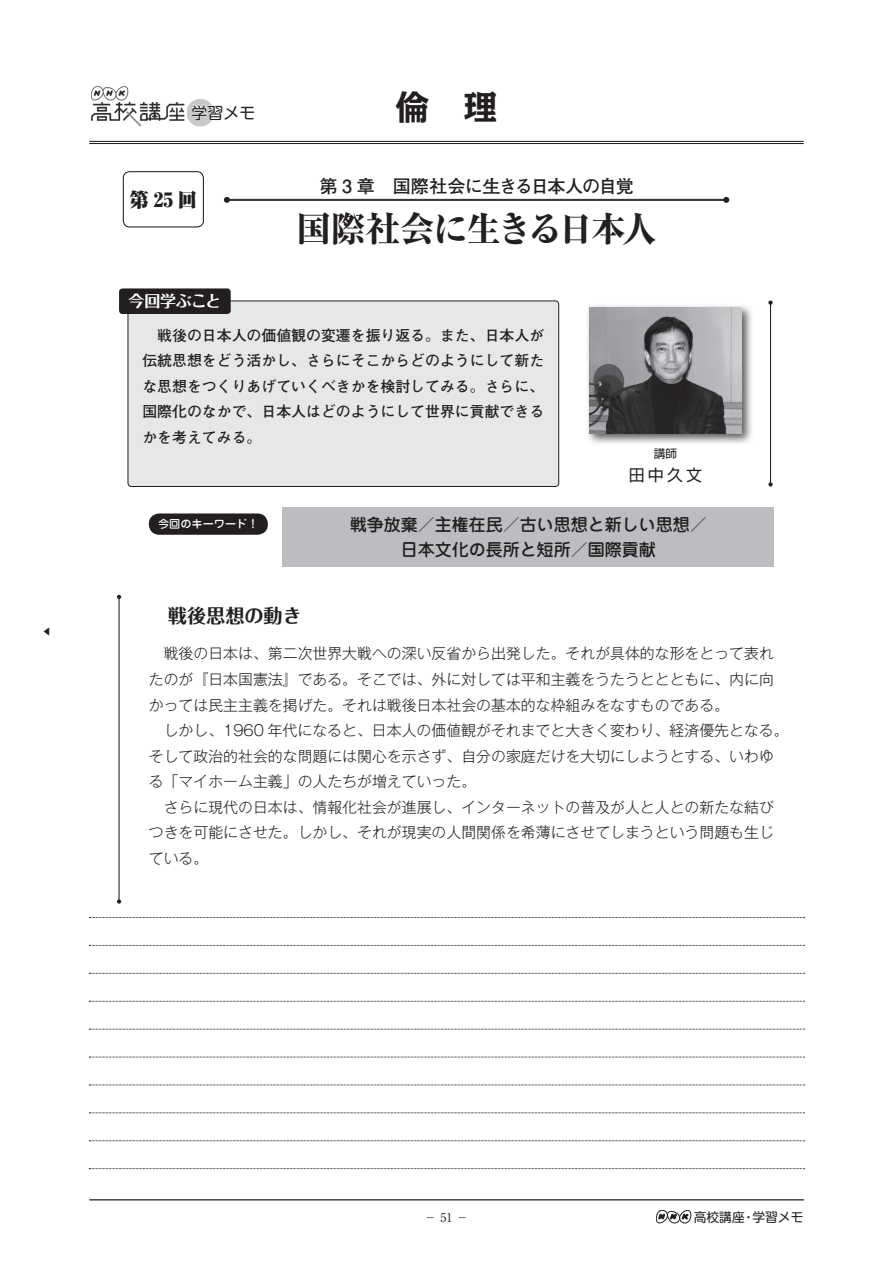
<style>
.page{position:relative;width:893px;height:1263px;background:#fff}
.page>*{position:absolute;margin:0;border:0;box-sizing:border-box;transform-origin:0 0}
.t1{font:800 35.1px "Ryumin Pr 5";letter-spacing:-.07em;color:#231f20}
.t2{font:700 34.05px "Kakumin Pro";color:#231f20}
.t3{font:700 19.2px "Folk Pro";color:#231f20}
.t4{font:900 19.2px "Ryumin Pr 5";color:#231f20}
.t5{font:700 18px "Futo Go B101 Pr 5";letter-spacing:-.06em;color:#231f20}
.t6{font:500 16.95px/25.5px "Jun 34 Pro";color:#231f20;text-align:center}
.t7{font:700 15.9px "Folk Pro";letter-spacing:-.015em;color:#fff}
.t8{font:15.9px "Shin M Go Pro";color:#231f20}
.t9{font:15.9px "Shin Go Pr 5";color:#231f20}
.t10{font:300 14.85px/25.5px "Gothic MB101 Pr 5";color:#231f20;text-align:justify}
.t11{font:700 14.85px/25.5px "Futo Go B101 Pr 5";color:#231f20;text-align:justify}
.t12{font:12.75px "Shin M Go Pro";color:#231f20}
.t13{font:12px "Ryumin Pr 5";color:#231f20}
.t14{font:11.7px "Shin Go Pr 5";color:#231f20}
.t15{font:500 11.1px "Jun 34 Pro";color:#fff}
.t16{font:300 9px "Ryumin Pr 5";color:#231f20}
</style>
<div class="page">
<hr style="left:89px;top:1199px;width:715px;height:1px;background:#231f20">
<svg style="left:656px;top:1210px;width:35px;height:13px"></svg>
<div style="left:186px;top:99px;width:28px;height:27px;background:#c7c8ca;border-radius:50%"></div>
<hr style="left:89px;top:141px;width:715px;height:1px;background:#231f20">
<hr style="left:89px;top:143px;width:715px;height:1px;background:#231f20">
<div style="left:123px;top:171px;width:81px;height:56px;border:1px solid #231f20;border-radius:6px"></div>
<img style="left:90px;top:86px;width:95px;height:41px">
<svg style="left:191px;top:104px;width:23px;height:17px"></svg>
<hr style="left:227px;top:199px;width:499px;height:1px;background:#231f20">
<hr style="left:227px;top:200px;width:499px;height:1px;background:#231f20">
<svg style="left:224px;top:197px;width:6px;height:6px"></svg>
<svg style="left:723px;top:197px;width:6px;height:6px"></svg>
<svg style="left:89px;top:917px;width:716px;height:1px"></svg>
<svg style="left:89px;top:945px;width:716px;height:1px"></svg>
<svg style="left:89px;top:973px;width:716px;height:1px"></svg>
<svg style="left:89px;top:1001px;width:716px;height:1px"></svg>
<svg style="left:89px;top:1029px;width:716px;height:1px"></svg>
<svg style="left:89px;top:1057px;width:716px;height:1px"></svg>
<svg style="left:89px;top:1084px;width:716px;height:1px"></svg>
<svg style="left:89px;top:1112px;width:716px;height:1px"></svg>
<svg style="left:89px;top:1140px;width:716px;height:1px"></svg>
<svg style="left:89px;top:1168px;width:716px;height:1px"></svg>
<div style="left:128px;top:301px;width:431px;height:185px;background:#e6e7e9;border-radius:3px"></div>
<div style="left:128px;top:300px;width:431px;height:187px;border:1px solid #231f20;border-radius:3px"></div>
<div style="left:119px;top:288px;width:112px;height:26px;background:#231f20;border-radius:3px"></div>
<hr style="left:119px;top:597px;width:1px;height:304px;background:#231f20">
<svg style="left:117px;top:595px;width:4px;height:4px"></svg>
<svg style="left:117px;top:899px;width:4px;height:5px"></svg>
<div style="left:283px;top:507px;width:491px;height:60px;background:#bcbdc0"></div>
<div style="left:149px;top:513px;width:119px;height:22px;background:#231f20;border-radius:11px"></div>
<hr style="left:770px;top:303px;width:1px;height:181px;background:#231f20">
<svg style="left:768px;top:300px;width:5px;height:5px"></svg>
<svg style="left:768px;top:482px;width:5px;height:4px"></svg>
<div style="left:585px;top:304px;width:170px;height:142px;background:#231f20;opacity:.75"></div>
<img style="left:589px;top:308px;width:153px;height:126px">
<p class="t16" style="left:54px;top:627px;width:10px;rotate:90deg">▼</p>
<p class="t8" style="left:192px;top:100px;width:65px">学習メモ</p>
<p class="t4" style="left:130px;top:185px;width:68px">第25回</p>
<h2 class="t2" style="left:395px;top:80px;width:104px">倫　理</h2>
<p class="t5" style="left:319px;top:171px;width:316px">第 3 章　国際社会に生きる日本人の自覚</p>
<h1 class="t1" style="left:296px;top:202px;width:362px">国際社会に生きる日本人</h1>
<p class="t7" style="left:129px;top:288px;width:94px">今回学ぶこと</p>
<p class="t11" style="left:142px;top:321px;width:403px;text-indent:15px">戦後の日本人の価値観の変遷を振り返る。また、日本人が伝統思想をどう活かし、さらにそこからどのようにして新たな思想をつくりあげていくべきかを検討してみる。さらに、国際化のなかで、日本人はどのようにして世界に貢献できるかを考えてみる。</p>
<p class="t14" style="left:654px;top:443px;width:25px">講師</p>
<p class="t9" style="left:629px;top:462px;width:75px">田中久文</p>
<p class="t15" style="left:158px;top:515px;width:102px">今回のキーワード！</p>
<p class="t6" style="left:350px;top:510px;width:359px">戦争放棄／主権在民／古い思想と新しい思想／日本文化の長所と短所／国際貢献</p>
<p class="t3" style="left:168px;top:599px;width:135px">戦後思想の動き</p>
<p class="t10" style="left:149px;top:640px;width:627px;text-indent:15px">戦後の日本は、第二次世界大戦への深い反省から出発した。それが具体的な形をとって表れたのが『日本国憲法』である。そこでは、外に対しては平和主義をうたうととともに、内に向かっては民主主義を掲げた。それは戦後日本社会の基本的な枠組みをなすものである。</p>
<p class="t10" style="left:149px;top:716px;width:641px;text-align:left;text-indent:15px">しかし、1960 年代になると、日本人の価値観がそれまでと大きく変わり、経済優先となる。そして政治的社会的な問題には関心を示さず、自分の家庭だけを大切にしようとする、いわゆる「マイホーム主義」の人たちが増えていった。</p>
<p class="t10" style="left:149px;top:793px;width:627px;text-indent:15px">さらに現代の日本は、情報化社会が進展し、インターネットの普及が人と人との新たな結びつきを可能にさせた。しかし、それが現実の人間関係を希薄にさせてしまうという問題も生じている。</p>
<p class="t13" style="left:425px;top:1208px;width:45px">− 51 −</p>
<p class="t12" style="left:694px;top:1206px;width:111px">高校講座・学習メモ</p>
</div>
